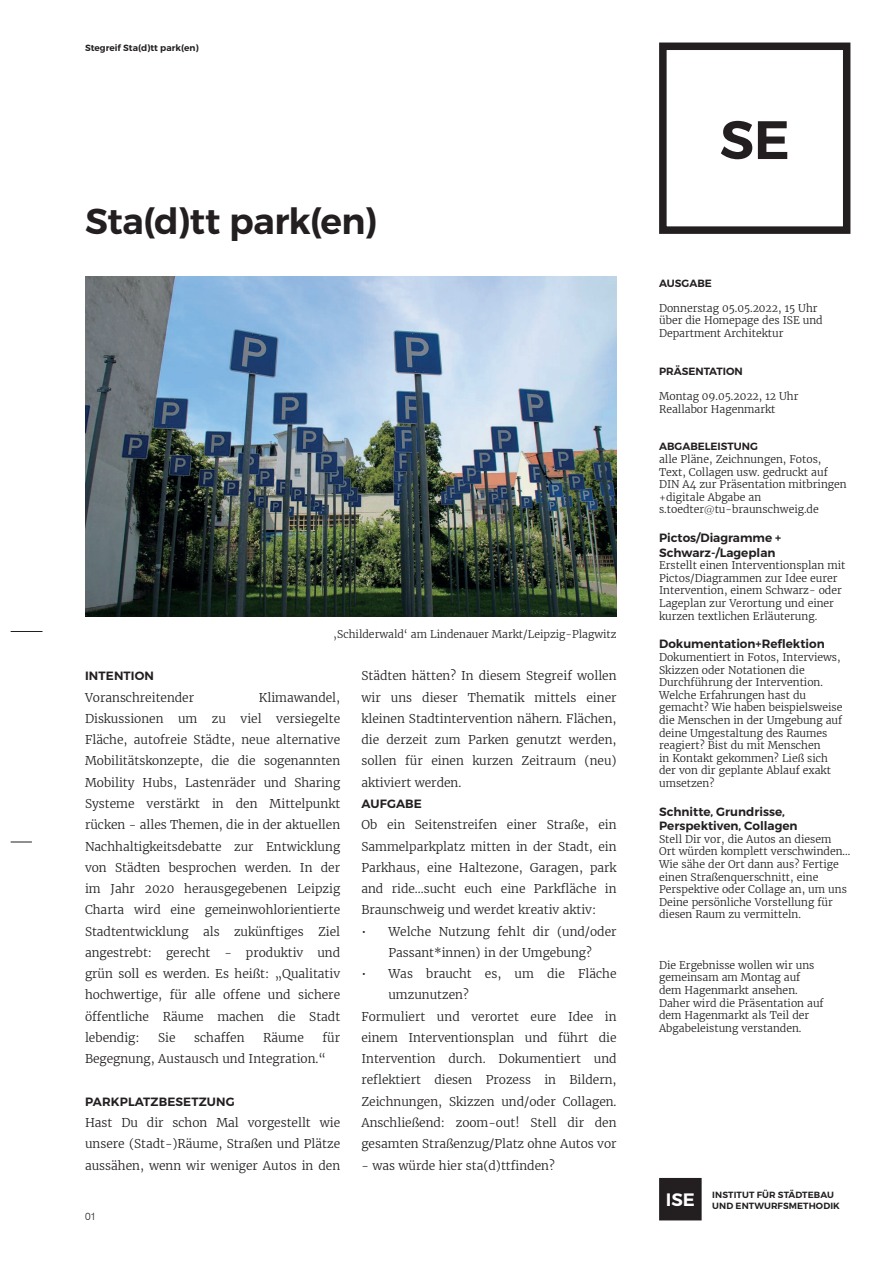
<style>
.page{position:relative;width:893px;height:1263px;background:#fff}
.page>*{position:absolute;margin:0;border:0;box-sizing:border-box;transform-origin:0 0}
.t1{font:600 54px "Montserrat";color:#231f20}
.t2{font:600 36px "Montserrat";letter-spacing:-.01em;color:#231f20}
.t3{font:300 12px/21.3px "Merriweather";color:#231f20;text-align:justify}
.t4{font:600 12px/14.4px "Montserrat";color:#231f20}
.t5{font:300 10.5px/12.6px "Merriweather";color:#231f20}
.t6{font:600 10.5px "Montserrat";color:#231f20}
.t7{font:300 10.5px "Swiss 721 BT";color:#231f20}
.t8{font:600 9px/10.8px "Montserrat";letter-spacing:.01em;color:#231f20}
.s1{font-family:"Swiss 721 BT"}
</style>
<div class="page">
<div style="left:659px;top:43px;width:191px;height:191px;border:8px solid #231f20"></div>
<div style="left:661px;top:1179px;width:39px;height:40px;background:#231f20"></div>
<div style="left:659px;top:1178px;width:43px;height:42px;border:3px solid #231f20"></div>
<hr style="left:11px;top:631px;width:32px;height:1px;background:#231f20">
<svg style="left:11px;top:842px;width:21px;height:1px"></svg>
<img style="left:85px;top:276px;width:532px;height:341px">
<p class="t8" style="left:85px;top:43px;width:115px">Stegreif Sta(d)tt park(en)</p>
<h2 class="t2" style="left:85px;top:199px;width:293px">Sta(d)tt park(en)</h2>
<p class="t5" style="left:333px;top:628px;width:285px">‚Schilderwald‘ am Lindenauer Markt/Leipzig-Plagwitz</p>
<p class="t3" style="left:361px;top:665px;width:257px">Städten hätten? In diesem Stegreif wollen wir uns dieser Thematik mittels einer kleinen Stadtintervention nähern. Flächen, die derzeit zum Parken genutzt werden, sollen für einen kurzen Zeitraum (neu) aktiviert werden.</p>
<p class="t4" style="left:361px;top:797px;width:62px">AUFGABE</p>
<p class="t3" style="left:361px;top:814px;width:257px">Ob ein Seitenstreifen einer Straße, ein Sammelparkplatz mitten in der Stadt, ein Parkhaus, eine Haltezone, Garagen, park and ride...sucht euch eine Parkfläche in Braunschweig und werdet kreativ aktiv:</p>
<p class="t3" style="left:361px;top:921px;width:257px;text-align:center">• Welche Nutzung fehlt dir (und/oder<br>Passant*innen) in der Umgebung?</p>
<p class="t3" style="left:361px;top:963px;width:257px">• Was braucht es, um die Fläche</p>
<p class="t3" style="left:388px;top:984px;width:82px">umzunutzen?</p>
<p class="t3" style="left:361px;top:1006px;width:257px">Formuliert und verortet eure Idee in</p>
<p class="t3" style="left:361px;top:1027px;width:257px">einem Interventionsplan und führt die</p>
<p class="t3" style="left:361px;top:1048px;width:257px">Intervention durch. Dokumentiert und</p>
<p class="t3" style="left:361px;top:1069px;width:257px">reflektiert diesen Prozess in Bildern,</p>
<p class="t3" style="left:361px;top:1091px;width:257px">Zeichnungen, Skizzen und/oder Collagen.</p>
<p class="t3" style="left:361px;top:1112px;width:257px">Anschließend: zoom-out! Stell dir den</p>
<p class="t3" style="left:361px;top:1133px;width:257px">gesamten Straßenzug/Platz ohne Autos vor</p>
<p class="t3" style="left:361px;top:1154px;width:195px">- was würde hier sta(d)ttfinden?</p>
<p class="t4" style="left:85px;top:669px;width:70px">INTENTION</p>
<p class="t3" style="left:85px;top:687px;width:111px">Voranschreitender</p>
<p class="t3" style="left:85px;top:687px;width:257px;text-indent:174px">Klimawandel, Diskussionen um zu viel versiegelte Fläche, autofreie Städte, neue alternative Mobilitätskonzepte, die die sogenannten Mobility Hubs, Lastenräder und Sharing Systeme verstärkt in den Mittelpunkt rücken - alles Themen, die in der aktuellen Nachhaltigkeitsdebatte zur Entwicklung von Städten besprochen werden. In der im Jahr 2020 herausgegebenen Leipzig Charta wird eine gemeinwohlorientierte Stadtentwicklung als zukünftiges Ziel angestrebt: gerecht - produktiv und grün soll es werden. Es heißt: „Qualitativ hochwertige, für alle offene und sichere öffentliche Räume machen die Stadt lebendig:</p>
<p class="t3" style="left:85px;top:1027px;width:257px;text-indent:237px">für<br>Begegnung, Austausch und Integration.“</p>
<p class="t4" style="left:85px;top:1094px;width:151px">PARKPLATZBESETZUNG</p>
<p class="t3" style="left:85px;top:1112px;width:257px">Hast Du dir schon Mal vorgestellt wie unsere (Stadt-)Räume, Straßen und Plätze aussähen, wenn wir weniger Autos in den</p>
<p class="t3" style="left:158px;top:1027px;width:19px">Sie</p>
<p class="t3" style="left:194px;top:1027px;width:52px">schaffen</p>
<p class="t3" style="left:263px;top:1027px;width:42px">Räume</p>
<p class="t7" style="left:85px;top:1210px;width:13px">01</p>
<h1 class="t1" style="left:720px;top:106px;width:72px">SE</h1>
<p class="t6" style="left:659px;top:276px;width:54px">AUSGABE</p>
<p class="t5" style="left:659px;top:302px;width:165px">Donnerstag 05.05.2022, 15 Uhr über die Homepage des ISE und<br>Department Architektur</p>
<p class="t6" style="left:659px;top:365px;width:85px">PRÄSENTATION</p>
<p class="t5" style="left:659px;top:390px;width:141px">Montag 09.05.2022, 12 Uhr<br>Reallabor Hagenmarkt</p>
<p class="t6" style="left:659px;top:440px;width:100px">ABGABELEISTUNG</p>
<p class="t5" style="left:659px;top:453px;width:189px">alle Pläne, Zeichnungen, Fotos,<br>Text, Collagen usw. gedruckt auf<br>DIN A4 zur Präsentation mitbringen +digitale Abgabe an s.toedter<span class="s1">@</span>tu-braunschweig.de</p>
<p class="t4" style="left:659px;top:531px;width:124px">Pictos/Diagramme +<br>Schwarz-/Lageplan</p>
<p class="t5" style="left:659px;top:559px;width:188px">Erstellt einen Interventionsplan mit Pictos/Diagrammen zur Idee eurer Intervention, einem Schwarz- oder Lageplan zur Verortung und einer kurzen textlichen Erläuterung.</p>
<p class="t4" style="left:659px;top:637px;width:167px">Dokumentation+Reflektion</p>
<p class="t5" style="left:659px;top:651px;width:185px">Dokumentiert in Fotos, Interviews,<br>Skizzen oder Notationen die<br>Durchführung der Intervention.<br>Welche Erfahrungen hast du gemacht? Wie haben beispielsweise die Menschen in der Umgebung auf deine Umgestaltung des Raumes reagiert? Bist du mit Menschen<br>in Kontakt gekommen? Ließ sich der von dir geplante Ablauf exakt umsetzen?</p>
<p class="t4" style="left:659px;top:804px;width:140px">Schnitte, Grundrisse,<br>Perspektiven, Collagen</p>
<p class="t5" style="left:659px;top:833px;width:193px">Stell Dir vor, die Autos an diesem Ort würden komplett verschwinden...<br>Wie sähe der Ort dann aus? Fertige einen Straßenquerschnitt, eine Perspektive oder Collage an, um uns Deine persönliche Vorstellung für diesen Raum zu vermitteln.</p>
<p class="t5" style="left:659px;top:959px;width:166px">Die Ergebnisse wollen wir uns gemeinsam am Montag auf dem Hagenmarkt ansehen.<br>Daher wird die Präsentation auf dem Hagenmarkt als Teil der<br>Abgabeleistung verstanden.</p>
<p class="t8" style="left:666px;top:1190px;width:176px;text-indent:46px">INSTITUT FÜR STÄDTEBAU<br><sup>ISE</sup> UND ENTWURFSMETHODIK</p>
</div>
